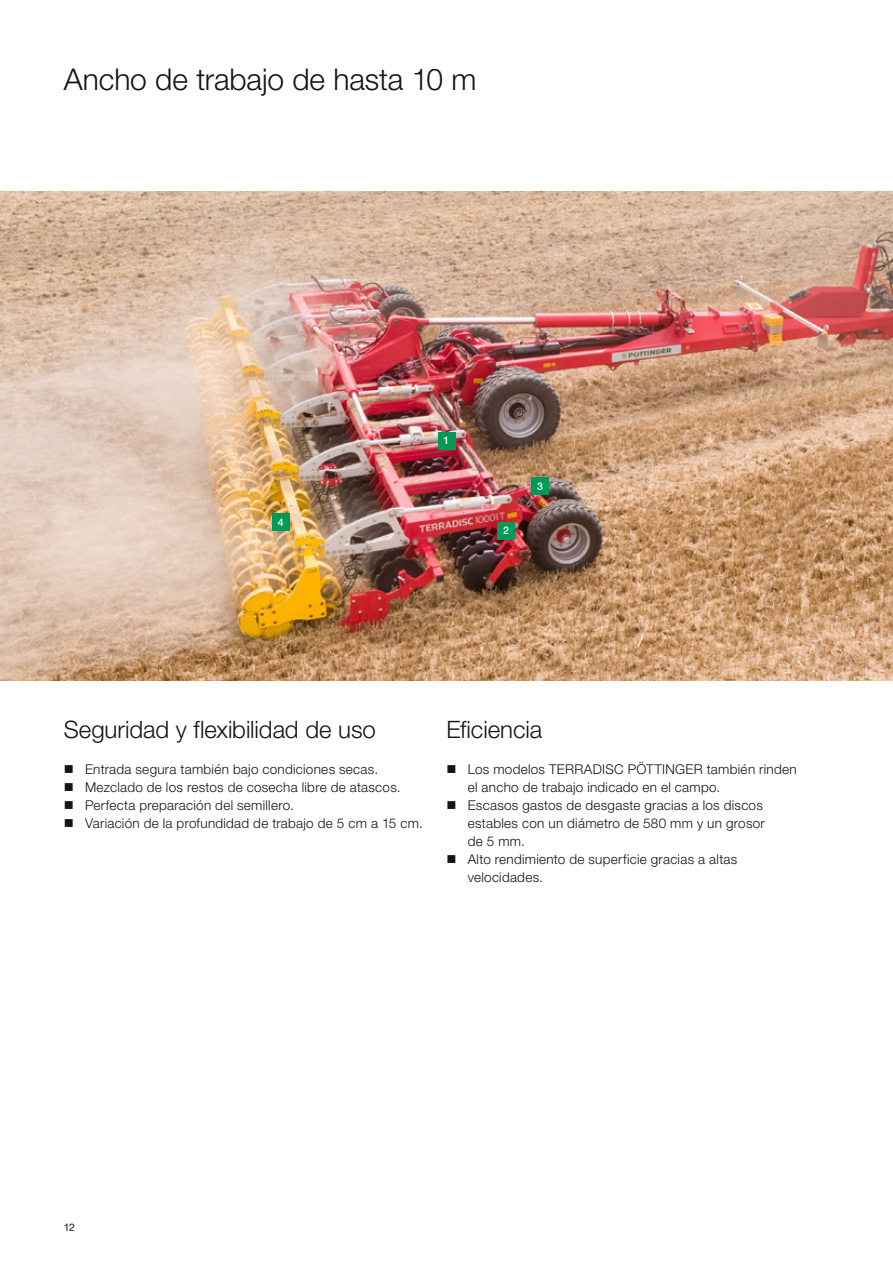
<style>
.page{position:relative;width:893px;height:1263px;background:#fff}
.page>*{position:absolute;margin:0;border:0;box-sizing:border-box;transform-origin:0 0}
.t1{font:300 30px "Helvetica Neue LTW1 G";letter-spacing:-.005em;color:#131413}
.t2{font:300 24px "Helvetica Neue LTW1 G";letter-spacing:-.005em;color:#131413}
.t3{font:300 13.5px/18px "Helvetica Neue LTW1 G";letter-spacing:.02em;color:#131413}
.t4{font:500 10.5px "Helvetica Neue LTW1 G";color:#fff}
.t5{font:10.5px "Helvetica Neue LTW1 G";color:#131413}
</style>
<div class="page">
<img style="left:0;top:191px;width:893px;height:489px">
<div style="left:531px;top:477px;width:18px;height:18px;background:#009a58"></div>
<div style="left:497px;top:522px;width:17px;height:17px;background:#009a58"></div>
<div style="left:272px;top:513px;width:17px;height:18px;background:#009a58"></div>
<div style="left:438px;top:432px;width:17px;height:17px;background:#009a58"></div>
<h1 class="t1" style="left:64px;top:61px;width:414px">Ancho de trabajo de hasta 10 m</h1>
<p class="t4" style="left:278px;top:516px;width:7px">4</p>
<p class="t4" style="left:444px;top:434px;width:7px">1</p>
<p class="t4" style="left:503px;top:524px;width:7px">2</p>
<p class="t4" style="left:537px;top:480px;width:7px">3</p>
<h2 class="t2" style="left:64px;top:715px;width:314px">Seguridad y flexibilidad de uso</h2>
<p class="t3" style="left:64px;top:760px;width:316px">■ Entrada segura también bajo condiciones secas.</p>
<p class="t3" style="left:64px;top:778px;width:338px">■ Mezclado de los restos de cosecha libre de atascos.</p>
<p class="t3" style="left:64px;top:796px;width:232px">■ Perfecta preparación del semillero.</p>
<p class="t3" style="left:64px;top:814px;width:360px">■ Variación de la profundidad de trabajo de 5 cm a 15 cm.</p>
<h2 class="t2" style="left:446px;top:715px;width:97px">Eficiencia</h2>
<p class="t3" style="left:468px;top:760px;width:330px;text-indent:-21px">■ Los modelos TERRADISC PÖTTINGER también rinden el ancho de trabajo indicado en el campo.</p>
<p class="t3" style="left:468px;top:796px;width:299px;text-indent:-21px">■ Escasos gastos de desgaste gracias a los discos estables con un diámetro de 580 mm y un grosor de 5 mm.</p>
<p class="t3" style="left:468px;top:850px;width:271px;text-indent:-21px">■ Alto rendimiento de superficie gracias a altas velocidades.</p>
<p class="t5" style="left:64px;top:1220px;width:13px">12</p>
</div>
